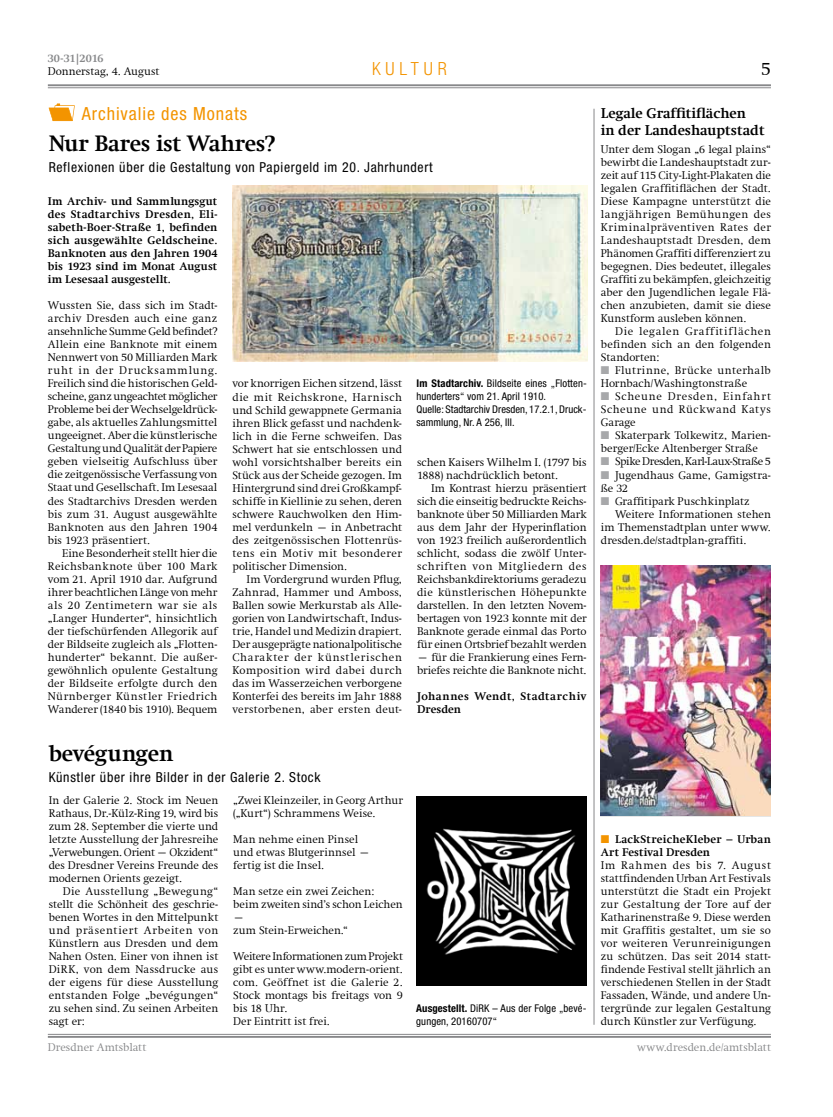
<style>
.page{position:relative;width:833px;height:1117px;background:#fff}
.page>*{position:absolute;margin:0;border:0;box-sizing:border-box;transform-origin:0 0}
.t1{font:700 22.5px "Swift Com";letter-spacing:-.015em;color:#000}
.t2{font:300 18.75px "Swift Com";color:#000}
.t3{font:condensed 18.12px "Helvetica Neue";letter-spacing:.05em;color:#f39400}
.t4{font:300 condensed 18.12px "Helvetica Neue";letter-spacing:.27em;color:#f39400}
.t5{font:700 14.38px/16.9px "Swift Com";letter-spacing:-.005em;color:#000}
.t6{font:condensed 13.75px "Helvetica Neue";letter-spacing:.05em;color:#000}
.t7{font:300 11.25px/13px "Swift Com";letter-spacing:.005em;color:#000;text-align:justify}
.t8{font:700 11.25px/13px "Swift Com";letter-spacing:.01em;color:#000}
.t9{font:300 11.25px/13px "Swift Com";letter-spacing:.025em;color:#000}
.t10{font:300 11.25px "Swift Com";letter-spacing:.005em;color:#87888a}
.t11{font:700 11.25px/13px "Swift Com";letter-spacing:.04em;color:#000}
.t12{font:300 11.25px "Swift Com";letter-spacing:-.03em;color:#000}
.t13{font:700 11.25px "Swift Com";letter-spacing:-.01em;color:#87888a}
.t14{font:condensed 10.62px/13px "Helvetica Neue";letter-spacing:.01em;color:#000}
.s1{font-weight:700}
.s2{color:#a7a8aa}
.s3{color:#f39400}
</style>
<div class="page">
<hr style="left:48px;top:87px;width:723px;height:1px;background:#87888a">
<hr style="left:48px;top:84px;width:723px;height:2px;background:#87888a">
<hr style="left:48px;top:1033px;width:723px;height:1px;background:#87888a">
<hr style="left:48px;top:1035px;width:723px;height:2px;background:#87888a">
<svg style="left:49px;top:103px;width:26px;height:18px"></svg>
<img style="left:233px;top:185px;width:354px;height:176px">
<hr style="left:593px;top:109px;width:1px;height:915px;background:#87888a">
<img style="left:416px;top:796px;width:170px;height:189px">
<img style="left:601px;top:565px;width:170px;height:250px">
<p class="t13" style="left:48px;top:52px;width:57px">30-31|2016</p>
<p class="t7" style="left:48px;top:65px;width:113px">Donnerstag, 4. August</p>
<h3 class="t3" style="left:82px;top:103px;width:167px">Archivalie des Monats</h3>
<h3 class="t4" style="left:372px;top:58px;width:76px">KULTUR</h3>
<h1 class="t1" style="left:49px;top:130px;width:228px">Nur Bares ist Wahres?</h1>
<p class="t6" style="left:49px;top:160px;width:385px">Reflexionen über die Gestaltung von Papiergeld im 20. Jahrhundert</p>
<p class="t8" style="left:48px;top:195px;width:171px;text-align:justify">Im Archiv- und Sammlungsgut des Stadtarchivs Dresden, Eli&shy;sabeth-Boer-Straße 1, befinden sich ausgewählte Geldscheine.<br>Banknoten aus den Jahren 1904 bis 1923 sind im Monat August im Lesesaal ausgestellt.</p>
<p class="t7" style="left:48px;top:299px;width:171px">Wussten Sie, dass sich im Stadt&shy;archiv Dresden auch eine ganz ansehnliche Summe Geld befindet?<br>Allein eine Banknote mit einem Nennwert von 50 Milliarden Mark ruht in der Drucksammlung.<br>Freilich sind die historischen Geld&shy;scheine, ganz ungeachtet möglicher Probleme bei der Wechselgeldrück&shy;gabe, als aktuelles Zahlungsmittel ungeeignet. Aber die künstlerische Gestaltung und Qualität der Papiere geben vielseitig Aufschluss über die zeitgenössische Verfassung von Staat und Gesellschaft. Im Lesesaal des Stadtarchivs Dresden werden bis zum 31. August ausgewählte Banknoten aus den Jahren 1904 bis 1923 präsentiert.</p>
<p class="t7" style="left:48px;top:546px;width:171px;text-indent:14px">Eine Besonderheit stellt hier die Reichsbanknote über 100 Mark vom 21. April 1910 dar. Aufgrund ihrer beachtlichen Länge von mehr als 20 Zentimetern war sie als „Langer Hunderter“, hinsichtlich der tiefschürfenden Allegorik auf der Bildseite zugleich als „Flotten&shy;hunderter“ bekannt. Die außer&shy;gewöhnlich opulente Gestaltung der Bildseite erfolgte durch den Nürnberger Künstler Friedrich Wanderer (1840 bis 1910). Bequem</p>
<p class="t7" style="left:232px;top:377px;width:171px">vor knorrigen Eichen sitzend, lässt die mit Reichskrone, Harnisch und Schild gewappnete Germania ihren Blick gefasst und nachdenk&shy;lich in die Ferne schweifen. Das Schwert hat sie entschlossen und wohl vorsichtshalber bereits ein Stück aus der Scheide gezogen. Im Hintergrund sind drei Großkampf&shy;schiffe in Kiellinie zu sehen, deren schwere Rauchwolken den Him&shy;mel verdunkeln – in Anbetracht des zeitgenössischen Flottenrüs&shy;tens ein Motiv mit besonderer politischer Dimension.</p>
<p class="t7" style="left:232px;top:572px;width:171px;text-indent:14px">Im Vordergrund wurden Pflug, Zahnrad, Hammer und Amboss, Ballen sowie Merkurstab als Alle&shy;gorien von Landwirtschaft, Indus&shy;trie, Handel und Medizin drapiert.<br>Der ausgeprägte nationalpolitische Charakter der künstlerischen Komposition wird dabei durch das im Wasserzeichen verborgene Konterfei des bereits im Jahr 1888 verstorbenen, aber ersten deut-</p>
<h1 class="t1" style="left:49px;top:740px;width:126px">bevégungen</h1>
<p class="t6" style="left:49px;top:769px;width:273px">Künstler über ihre Bilder in der Galerie 2. Stock</p>
<p class="t7" style="left:49px;top:793px;width:171px">In der Galerie 2. Stock im Neuen Rathaus, Dr.-Külz-Ring 19, wird bis zum 28. September die vierte und letzte Ausstellung der Jahresreihe „Verwebungen. Orient – Okzident“ des Dresdner Vereins Freunde des modernen Orients gezeigt.</p>
<p class="t7" style="left:49px;top:884px;width:171px;text-indent:14px">Die Ausstellung „Bewegung“ stellt die Schönheit des geschrie&shy;benen Wortes in den Mittelpunkt und präsentiert Arbeiten von Künstlern aus Dresden und dem Nahen Osten. Einer von ihnen ist DiRK, von dem Nassdrucke aus der eigens für diese Ausstellung entstanden Folge „bevégungen“ zu sehen sind. Zu seinen Arbeiten sagt er:</p>
<p class="t7" style="left:233px;top:793px;width:171px">„Zwei Kleinzeiler, in Georg Arthur („Kurt“) Schrammens Weise.</p>
<p class="t7" style="left:233px;top:832px;width:138px;text-align:left">Man nehme einen Pinsel und etwas Blutgerinnsel – fertig ist die Insel.</p>
<p class="t7" style="left:233px;top:884px;width:171px;text-align:left">Man setze ein zwei Zeichen: beim zweiten sind’s schon Leichen –<br>zum Stein-Erweichen.“</p>
<p class="t7" style="left:233px;top:949px;width:171px;text-align:left">Weitere Informationen zum Projekt gibt es unter www.modern-orient. com. Geöffnet ist die Galerie 2.<br>Stock montags bis freitags von 9 bis 18 Uhr.<br>Der Eintritt ist frei.</p>
<p class="t14" style="left:416px;top:377px;width:172px"><span class="s1">Im Stadtarchiv.</span> Bildseite eines „Flotten&shy;hunderters“ vom 21. April 1910.<br>Quelle: Stadtarchiv Dresden, 17.2.1, Druck&shy;sammlung, Nr. A 256, III.</p>
<p class="t7" style="left:417px;top:455px;width:171px">schen Kaisers Wilhelm I. (1797 bis<br>1888) nachdrücklich betont.</p>
<p class="t7" style="left:417px;top:481px;width:171px;text-indent:14px">Im Kontrast hierzu präsentiert sich die einseitig bedruckte Reichs&shy;banknote über 50 Milliarden Mark aus dem Jahr der Hyperinflation von 1923 freilich außerordentlich schlicht, sodass die zwölf Unter&shy;schriften von Mitgliedern des Reichsbankdirektoriums geradezu die künstlerischen Höhepunkte darstellen. In den letzten Novem&shy;bertagen von 1923 konnte mit der Banknote gerade einmal das Porto für einen Ortsbrief bezahlt werden</p>
<p class="t7" style="left:417px;top:650px;width:171px">– für die Frankierung eines Fern&shy;briefes reichte die Banknote nicht.</p>
<p class="t11" style="left:417px;top:689px;width:171px">Johannes Wendt, Stadtarchiv<br>Dresden</p>
<p class="t14" style="left:416px;top:1001px;width:172px"><span class="s1">Ausgestellt.</span> DiRK – Aus der Folge „bevé&shy;gungen, 20160707“</p>
<h2 class="t2" style="left:761px;top:58px;width:12px">5</h2>
<p class="t5" style="left:601px;top:105px;width:165px">Legale Graffitiflächen<br>in der Landeshauptstadt</p>
<p class="t7" style="left:601px;top:143px;width:172px">Unter dem Slogan „6 legal plains“ bewirbt die Landeshauptstadt zur&shy;zeit auf 115 City-Light-Plakaten die legalen Graffitiflächen der Stadt.<br>Diese Kampagne unterstützt die langjährigen Bemühungen des Kriminalpräventiven Rates der Landeshauptstadt Dresden, dem Phänomen Graffiti differenziert zu begegnen. Dies bedeutet, illegales Graffiti zu bekämpfen, gleichzeitig aber den Jugendlichen legale Flä&shy;chen anzubieten, damit sie diese Kunstform ausleben können.</p>
<p class="t7" style="left:601px;top:325px;width:172px;text-indent:14px">Die legalen Graffitiflächen befinden sich an den folgenden Standorten:</p>
<p class="t9" style="left:601px;top:364px;width:172px"><span class="s2">■</span> Flutrinne, Brücke unterhalb<br>Hornbach/Washingtonstraße</p>
<p class="t7" style="left:601px;top:390px;width:172px"><span class="s2">■</span> Scheune Dresden, Einfahrt Scheune und Rückwand Katys Garage</p>
<p class="t7" style="left:601px;top:429px;width:172px"><span class="s2">■</span> Skaterpark Tolkewitz, Marien&shy;berger/Ecke Altenberger Straße</p>
<p class="t12" style="left:601px;top:455px;width:172px"><span class="s2">■</span> Spike Dresden, Karl-Laux-Straße 5</p>
<p class="t7" style="left:601px;top:468px;width:172px"><span class="s2">■</span> Jugendhaus Game, Gamigstra&shy;ße 32</p>
<p class="t7" style="left:601px;top:494px;width:150px"><span class="s2">■</span> Graffitipark Puschkinplatz</p>
<p class="t7" style="left:615px;top:507px;width:157px">Weitere Informationen stehen</p>
<p class="t7" style="left:601px;top:520px;width:172px">im Themenstadtplan unter www.</p>
<p class="t7" style="left:601px;top:533px;width:147px">dresden.de/stadtplan-graffiti.</p>
<p class="t8" style="left:601px;top:832px;width:172px"><span class="s3">■</span> LackStreicheKleber – Urban<br>Art Festival Dresden</p>
<p class="t7" style="left:601px;top:858px;width:172px">Im Rahmen des bis 7. August stattfindenden Urban Art Festivals unterstützt die Stadt ein Projekt zur Gestaltung der Tore auf der Katharinenstraße 9. Diese werden mit Graffitis gestaltet, um sie so vor weiteren Verunreinigungen zu schützen. Das seit 2014 statt&shy;findende Festival stellt jährlich an verschiedenen Stellen in der Stadt Fassaden, Wände, und andere Un&shy;tergründe zur legalen Gestaltung durch Künstler zur Verfügung.</p>
<p class="t10" style="left:48px;top:1040px;width:100px">Dresdner Amtsblatt</p>
<p class="t10" style="left:637px;top:1040px;width:135px">www.dresden.de/amtsblatt</p>
</div>
